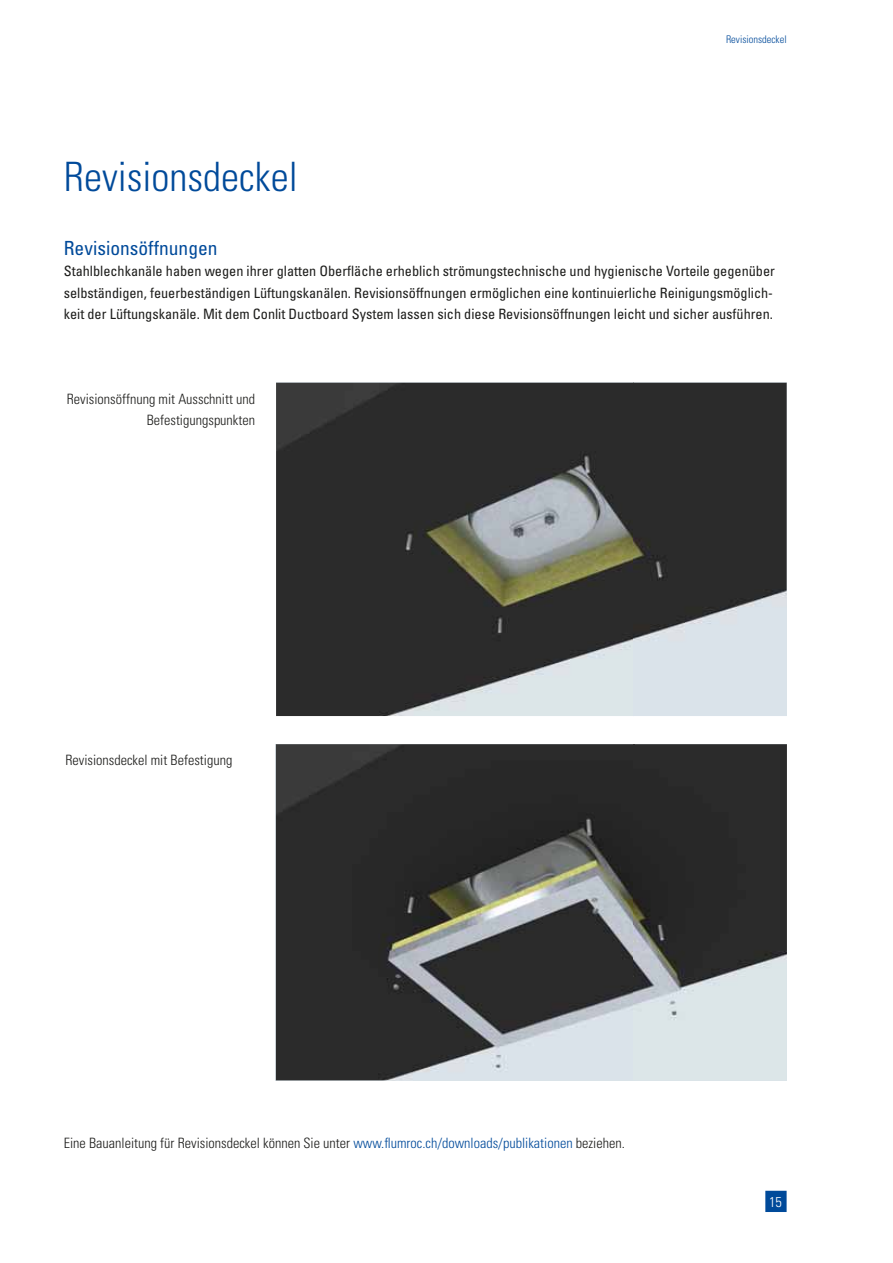
<style>
.page{position:relative;width:893px;height:1263px;background:#fff}
.page>*{position:absolute;margin:0;border:0;box-sizing:border-box;transform-origin:0 0}
.t1{font:300 condensed 40.5px "Univers";color:#004a9a}
.t2{font:condensed 19.5px "Univers";color:#004a9a}
.t3{font:condensed 14.25px/21.3px "Univers";color:#1d1d1b}
.t4{font:300 condensed 14.25px/21.3px "Univers";color:#1d1d1b;text-align:right}
.t5{font:300 condensed 14.25px "Univers";color:#fff}
.t6{font:300 condensed 10.5px "Univers";color:#004a9a}
.s1{color:#004a9a}
</style>
<div class="page">
<img style="left:276px;top:383px;width:511px;height:333px">
<img style="left:276px;top:744px;width:511px;height:336px">
<div style="left:766px;top:1191px;width:20px;height:20px;background:#004a9a"></div>
<div style="left:765px;top:1191px;width:22px;height:21px;border:2px solid #004a9a"></div>
<h1 class="t1" style="left:64px;top:162px;width:235px">Revisionsdeckel</h1>
<p class="t6" style="left:726px;top:35px;width:62px">Revisionsdeckel</p>
<h2 class="t2" style="left:64px;top:241px;width:155px">Revisionsöffnungen</h2>
<p class="t3" style="left:64px;top:262px;width:713px">Stahlblechkanäle haben wegen ihrer glatten Oberfläche erheblich strömungstechnische und hygienische Vorteile gegenüber selbständigen, feuerbeständigen Lüftungskanälen. Revisionsöffnungen ermöglichen eine kontinuierliche Reinigungsmöglich&shy;keit der Lüftungskanäle. Mit dem Conlit Ductboard System lassen sich diese Revisionsöffnungen leicht und sicher ausführen.</p>
<p class="t4" style="left:67px;top:390px;width:190px">Revisionsöffnung mit Ausschnitt und<br>Befestigungspunkten</p>
<p class="t4" style="left:65px;top:751px;width:168px">Revisionsdeckel mit Befestigung</p>
<p class="t4" style="left:64px;top:1134px;width:563px">Eine Bauanleitung für Revisions deckel können Sie unter <span class="s1">www.flumroc.ch/downloads/publikationen</span> beziehen.</p>
<p class="t5" style="left:769px;top:1196px;width:14px">15</p>
</div>
